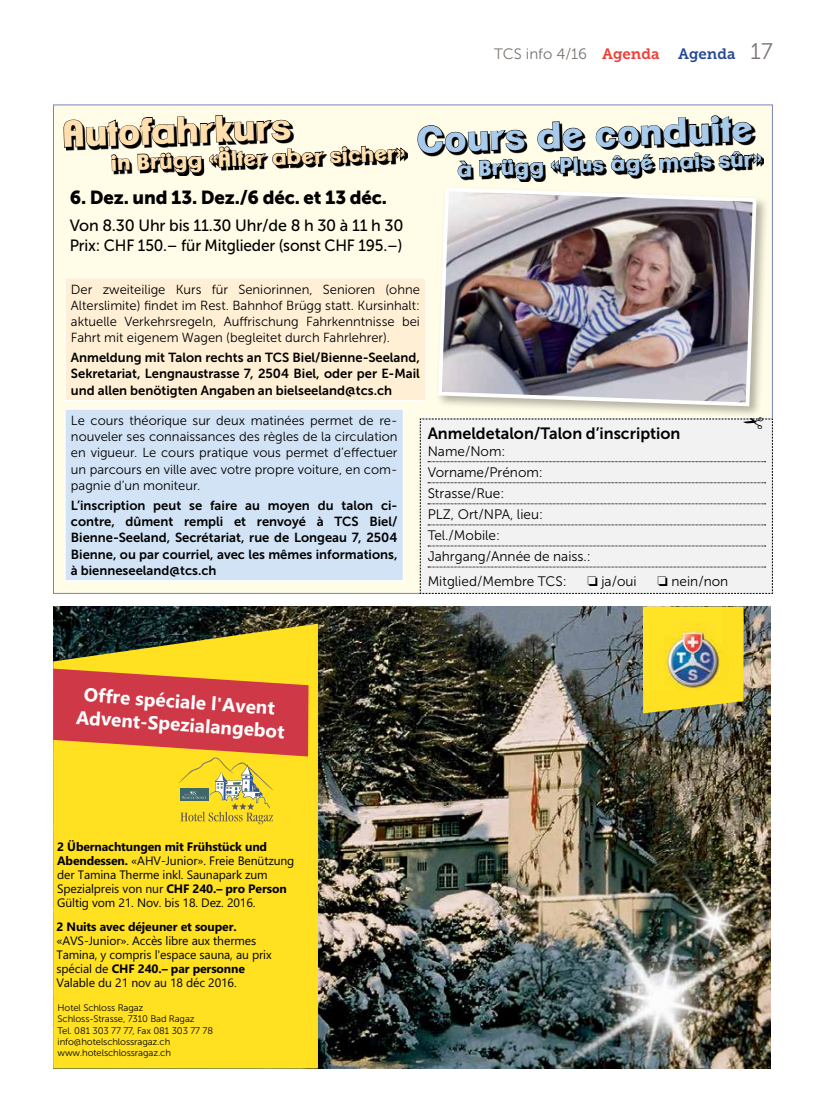
<style>
.page{position:relative;width:833px;height:1117px;background:#fff}
.page>*{position:absolute;margin:0;border:0;box-sizing:border-box;transform-origin:0 0}
.t1{font:800 36.25px "Clemente P Dao";color:#ffdfad}
.t2{font:800 21.25px/18.1px "Clemente P Dao";color:#ffdfad}
.t3{font:700 18.88px/22.8px "Ebrima";color:#fff;text-align:center}
.t4{font:18.75px "Museo Sans 900";letter-spacing:-.01em;color:#000}
.t5{font:16.25px/20px "Museo Sans 500";letter-spacing:-.01em;color:#000}
.t6{font:16.25px "Museo Sans 700";color:#000}
.t7{font:15px "Museo Sans 300";color:#787370}
.t8{font:15px "Museo Slab 700";color:#284a95}
.t9{font:13.75px/21px "Museo Sans 300";color:#000}
.t10{font:13.12px/16.2px "Museo Sans 300";color:#000;text-align:justify}
.t11{font:13.12px/16.2px "Museo Sans 700";color:#000;text-align:justify}
.t12{font:12.12px/14.1px "Ebrima";letter-spacing:-.01em;color:#000}
.t13{font:700 12.12px "Ebrima";letter-spacing:-.01em;color:#000}
.t14{font:9.5px/11.4px "Museo Sans 300";letter-spacing:-.01em;color:#000}
.s1{font-family:"Museo Slab 700";color:#f13d37}
.s2{font-family:"Museo Sans 300";font-size:22.5px;color:#787370}
.s3{color:#a8caeb}
.s4{font-weight:700}
</style>
<div class="page">
<div style="left:53px;top:105px;width:719px;height:488px;background:#fffce7;border:1px solid #7c83bb"></div>
<div style="left:435px;top:185px;width:334px;height:233px;background:#000;opacity:.3"></div>
<img style="left:436px;top:218px;width:322px;height:190px">
<div style="left:65px;top:278px;width:361px;height:122px;background:#ffefd4"></div>
<div style="left:64px;top:277px;width:362px;height:124px;border:1px solid #fff"></div>
<div style="left:65px;top:409px;width:338px;height:171px;background:#d2e3f5"></div>
<div style="left:64px;top:408px;width:340px;height:173px;border:1px solid #fff"></div>
<svg style="left:63px;top:104px;width:343px;height:72px"></svg>
<svg style="left:417px;top:104px;width:345px;height:114px"></svg>
<img style="left:53px;top:606px;width:717px;height:462px">
<svg style="left:643px;top:606px;width:100px;height:107px;background:#e5cc2d"></svg>
<img style="left:643px;top:607px;width:85px;height:82px">
<svg style="left:53px;top:623px;width:265px;height:445px;background:#efd421"></svg>
<svg style="left:53px;top:668px;width:255px;height:156px;background:#e39037"></svg>
<img style="left:490px;top:835px;width:280px;height:233px">
<img style="left:663px;top:852px;width:107px;height:10px">
<img style="left:641px;top:862px;width:129px;height:122px">
<svg style="left:420px;top:417px;width:353px;height:177px"></svg>
<p class="t7" style="left:494px;top:46px;width:167px">TCS info 4/16 <span class="s1">Agenda</span></p>
<p class="t8" style="left:678px;top:46px;width:96px">Agenda <span class="s2">17</span></p>
<h1 class="t1" style="left:61px;top:112px;width:230px;rotate:-2deg">Autofahrkurs</h1>
<h2 class="t2" style="left:456px;top:142px;width:306px;text-indent:-346px;rotate:-2deg">in Brügg «Älter aber sicher» <sup>Cours</sup> <sup>de</sup> <sup>conduite </sup><span class="s3">à Brügg «Plus âgé mais sûr»</span></h2>
<h3 class="t4" style="left:70px;top:186px;width:319px">6. Dez. und 13. Dez./6 déc. et 13 déc.</h3>
<p class="t5" style="left:70px;top:215px;width:335px">Von 8.30 Uhr bis 11.30 Uhr/de 8 h 30 à 11 h 30<br>Prix: CHF 150.– für Mitglieder (sonst CHF 195.–)</p>
<p class="t10" style="left:71px;top:281px;width:350px">Der zweiteilige Kurs für Seniorinnen, Senioren (ohne Alterslimite) findet im Rest. Bahnhof Brügg statt. Kursinhalt: aktuelle Verkehrsregeln, Auffrischung Fahrkenntnisse bei Fahrt mit eigenem Wagen (begleitet durch Fahrlehrer).</p>
<p class="t11" style="left:71px;top:349px;width:350px">Anmeldung mit Talon rechts an TCS Biel/Bienne-Seeland, Sekretariat, Lengnaustrasse 7, 2504 Biel, oder per E-Mail und allen benötigten Angaben an bielseeland@tcs.ch</p>
<p class="t10" style="left:71px;top:412px;width:328px">Le cours théorique sur deux matinées permet de re&shy;nouveler ses connaissances des règles de la circulation en vigueur. Le cours pratique vous permet d’effectuer un parcours en ville avec votre propre voiture, en com&shy;pagnie d’un moniteur.</p>
<p class="t11" style="left:71px;top:497px;width:328px">L’inscription peut se faire au moyen du talon ci&shy;contre, dûment rempli et renvoyé à TCS Biel/ Bienne-Seeland, Secrétariat, rue de Longeau 7, 2504<br>Bienne, ou par courriel, avec les mêmes informations, à bienneseeland@tcs.ch</p>
<p class="t6" style="left:428px;top:424px;width:254px">Anmeldetalon/Talon d’inscription</p>
<p class="t9" style="left:428px;top:441px;width:165px">Name/Nom:<br>Vorname/Prénom:<br>Strasse/Rue:<br>PLZ, Ort/NPA, lieu:<br>Tel./Mobile:<br>Jahrgang/Année de naiss.:</p>
<p class="t9" style="left:428px;top:570px;width:140px">Mitglied/Membre TCS:</p>
<p class="t9" style="left:587px;top:570px;width:51px">❏ ja/oui</p>
<p class="t9" style="left:657px;top:570px;width:72px">❏ nein/non</p>
<h3 class="t3" style="left:79px;top:682px;width:210px;rotate:4deg">Offre spéciale l'Avent<br>Advent-Spezialangebot</h3>
<p class="t12" style="left:57px;top:838px;width:239px"><span class="s4">2 Übernachtungen mit Frühstück und Abendessen.</span> «AHV-Junior». Freie Benützung der Tamina Therme inkl. Saunapark zum Spezialpreis von nur <span class="s4">CHF 240.– pro Person </span>Gültig vom 21. Nov. bis 18. Dez. 2016.</p>
<p class="t13" style="left:56px;top:917px;width:182px">2 Nuits avec déjeuner et souper.</p>
<p class="t12" style="left:56px;top:933px;width:217px">«AVS-Junior». Accès libre aux thermes Tamina, y compris l'espace sauna, au prix spécial de <span class="s4">CHF 240.– par personne </span>Valable du 21 nov au 18 déc 2016.</p>
<p class="t14" style="left:58px;top:1001px;width:157px">Hotel Schloss Ragaz<br>Schloss-Strasse, 7310 Bad Ragaz<br>Tel. 081 303 77 77, Fax 081 303 77 78 info@hotelschlossragaz.ch www.hotelschlossragaz.ch</p>
</div>
